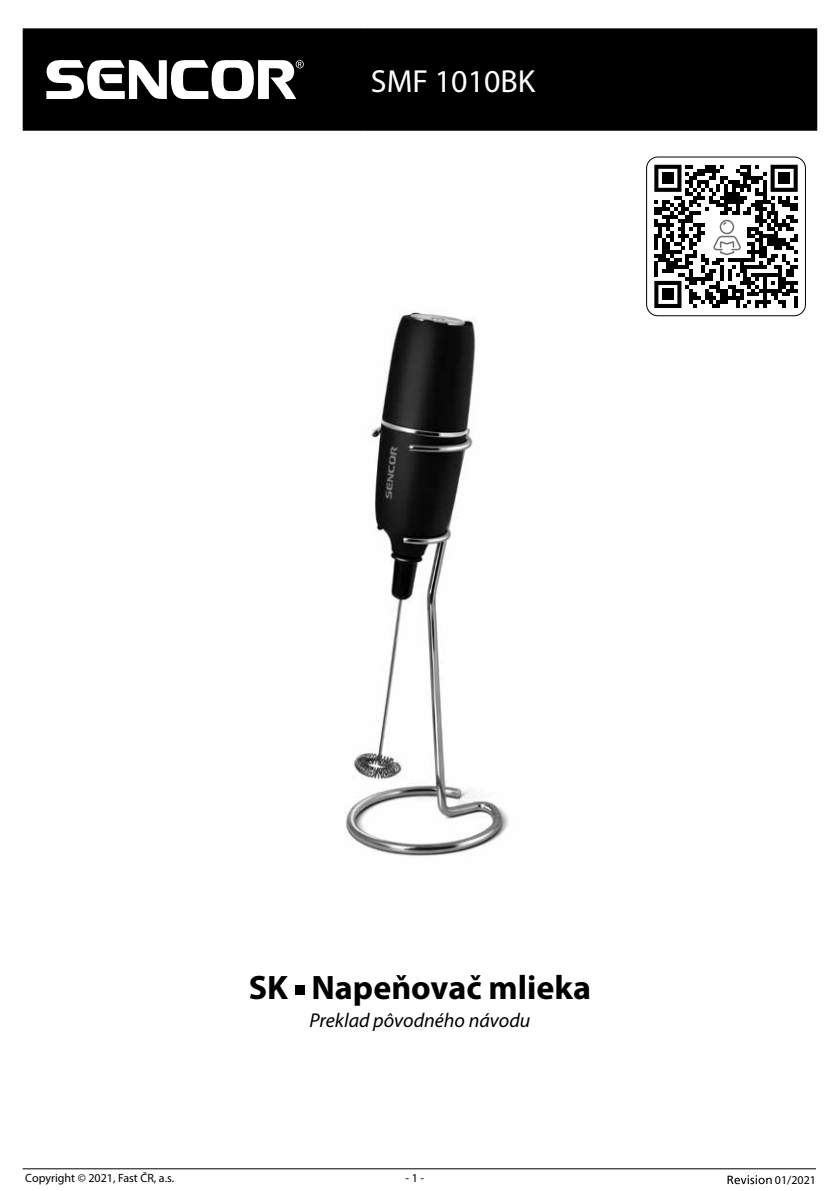
<style>
.page{position:relative;width:840px;height:1191px;background:#fff}
.page>*{position:absolute;margin:0;border:0;box-sizing:border-box;transform-origin:0 0}
.t1{font:700 34px "Myriad Pro";color:#000}
.t2{font:32px "Myriad Pro";color:#fff}
.t3{font:italic 20px "Myriad Pro";color:#000}
.t4{font:12px "Myriad Pro";color:#000}
</style>
<div class="page">
<hr style="left:23px;top:1168px;width:792px;height:1px;background:#000">
<svg style="left:727px;top:1175px;width:44px;height:9px"></svg>
<img style="left:345px;top:312px;width:164px;height:544px">
<div style="left:295px;top:985px;width:9px;height:10px;background:#000"></div>
<div style="left:25px;top:30px;width:789px;height:99px;background:#000"></div>
<hr style="left:23px;top:28px;width:340px;height:2px;background:#000">
<hr style="left:23px;top:30px;width:2px;height:99px;background:#000">
<hr style="left:361px;top:30px;width:2px;height:99px;background:#000">
<hr style="left:23px;top:129px;width:340px;height:2px;background:#000">
<hr style="left:363px;top:28px;width:453px;height:2px;background:#000">
<hr style="left:814px;top:30px;width:2px;height:99px;background:#000">
<hr style="left:363px;top:129px;width:453px;height:2px;background:#000">
<svg style="left:45px;top:59px;width:258px;height:41px"></svg>
<svg style="left:646px;top:157px;width:159px;height:159px"></svg>
<h2 class="t2" style="left:370px;top:61px;width:166px">SMF 1010BK</h2>
<h1 class="t1" style="left:249px;top:965px;width:343px">SK Napeňovač mlieka</h1>
<h3 class="t3" style="left:309px;top:1008px;width:222px">Preklad pôvodného návodu</h3>
<p class="t4" style="left:25px;top:1170px;width:150px">Copyright © 2021, Fast ČR, a.s.</p>
<p class="t4" style="left:405px;top:1170px;width:20px">- 1 -</p>
<p class="t4" style="left:774px;top:1172px;width:43px">01/2021</p>
</div>
